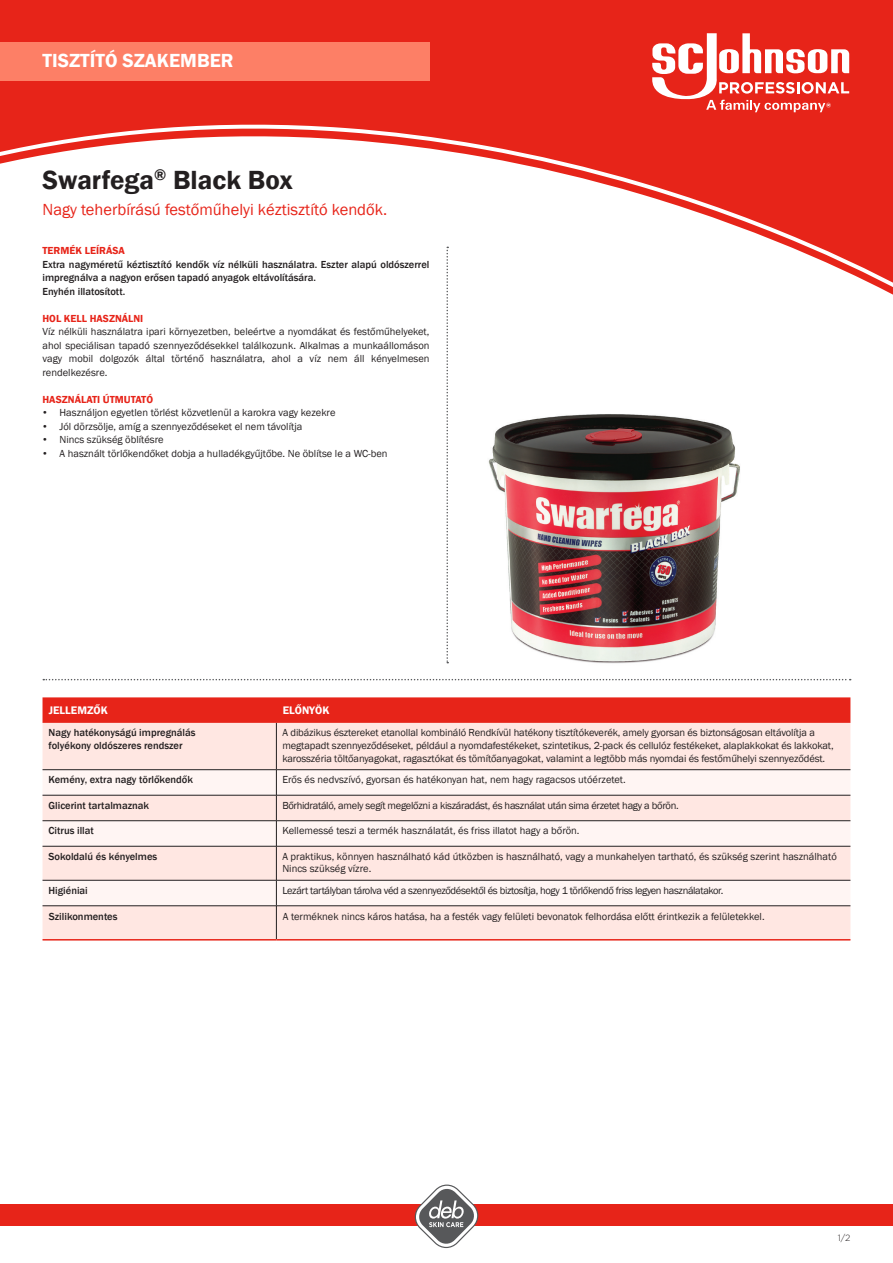
<style>
.page{position:relative;width:893px;height:1263px;background:#fff}
.page>*{position:absolute;margin:0;border:0;box-sizing:border-box;transform-origin:0 0}
.t1{font:600 27px "Franklin Gothic";color:#231f20}
.t2{font:600 19.5px "Franklin Gothic";color:#fff}
._08_Copy_Prokyon_8_7{font:16.5px "Franklin Gothic";color:#e72419}
.t3{font:600 11.25px "Franklin Gothic";color:#fff}
.t4{font:10.5px/13.5px "Franklin Gothic";letter-spacing:-.01em;color:#231f20}
.t5{font:500 10.5px/13.5px "Franklin Gothic";color:#231f20}
.t6{font:10.5px "Franklin Gothic";letter-spacing:-.035em;color:#231f20}
._08_Subline_Prokyon{font:600 10.5px "Franklin Gothic";color:#e72419}
.t7{font:300 9px "Gotham";color:#231f20}
.s1{font-family:"Gotham"}
</style>
<div class="page">
<div style="left:0;top:0;width:893px;height:119px;background:#e72419"></div>
<svg style="left:0;top:119px;width:893px;height:176px"></svg>
<div style="left:0;top:43px;width:429px;height:38px;background:#fd7f66"></div>
<div style="left:0;top:1204px;width:893px;height:22px;background:#e72419"></div>
<svg style="left:415px;top:1184px;width:63px;height:64px"></svg>
<svg style="left:652px;top:33px;width:197px;height:79px"></svg>
<img style="left:488px;top:414px;width:252px;height:250px">
<svg style="left:446px;top:247px;width:2px;height:416px"></svg>
<svg style="left:43px;top:679px;width:808px;height:1px"></svg>
<svg style="left:43px;top:697px;width:807px;height:26px;background:#e7281d"></svg>
<div style="left:43px;top:723px;width:807px;height:216px;background:#ffe7e2"></div>
<svg style="left:43px;top:770px;width:807px;height:135px;fill:#fff5f3"></svg>
<hr style="left:43px;top:846px;width:233px;height:1px;background:#231f20">
<hr style="left:276px;top:846px;width:574px;height:1px;background:#231f20">
<hr style="left:276px;top:846px;width:1px;height:34px;background:#231f20">
<hr style="left:43px;top:880px;width:233px;height:1px;background:#231f20">
<hr style="left:276px;top:880px;width:574px;height:1px;background:#231f20">
<svg style="left:276px;top:880px;width:1px;height:25px"></svg>
<hr style="left:43px;top:905px;width:233px;height:1px;background:#231f20">
<hr style="left:276px;top:905px;width:574px;height:1px;background:#231f20">
<hr style="left:276px;top:723px;width:1px;height:46px;background:#231f20">
<hr style="left:43px;top:769px;width:233px;height:1px;background:#231f20">
<hr style="left:276px;top:769px;width:574px;height:1px;background:#231f20">
<hr style="left:43px;top:795px;width:233px;height:1px;background:#231f20">
<hr style="left:276px;top:795px;width:574px;height:1px;background:#231f20">
<hr style="left:43px;top:820px;width:233px;height:1px;background:#231f20">
<hr style="left:276px;top:820px;width:574px;height:1px;background:#231f20">
<svg style="left:276px;top:770px;width:1px;height:76px"></svg>
<hr style="left:276px;top:906px;width:1px;height:33px;background:#231f20">
<hr style="left:43px;top:939px;width:233px;height:1px;background:#e72419">
<hr style="left:276px;top:939px;width:574px;height:1px;background:#e72419">
<p class="t2" style="left:43px;top:48px;width:193px">TISZTÍTÓ SZAKEMBER</p>
<p class="t1" style="left:43px;top:163px;width:252px">Swarfega<sup>®</sup> Black Box</p>
<p class="_08_Copy_Prokyon_8_7" style="left:43px;top:199px;width:346px">Nagy teherbírású festőműhelyi kéztisztító kendők.</p>
<p class="_08_Subline_Prokyon" style="left:43px;top:244px;width:84px">TERMÉK LEÍRÁSA</p>
<p class="t5" style="left:43px;top:257px;width:388px">Extra nagyméretű kéztisztító kendők víz nélküli használatra. Eszter alapú oldószerrel impregnálva a nagyon erősen tapadó anyagok eltávolítására.</p>
<p class="t5" style="left:43px;top:284px;width:84px">Enyhén illatosított.</p>
<p class="_08_Subline_Prokyon" style="left:43px;top:311px;width:102px">HOL KELL HASZNÁLNI</p>
<p class="t4" style="left:43px;top:325px;width:388px;text-align:justify">Víz nélküli használatra ipari környezetben, beleértve a nyomdákat és festőműhelyeket, ahol speciálisan tapadó szennyeződésekkel találkozunk. Alkalmas a munkaállomáson vagy mobil dolgozók által történő használatra, ahol a víz nem áll kényelmesen rendelkezésre.</p>
<p class="_08_Subline_Prokyon" style="left:43px;top:392px;width:112px">HASZNÁLATI ÚTMUTATÓ</p>
<p class="t4" style="left:43px;top:406px;width:295px"><span class="s1">•</span> Használjon egyetlen törlést közvetlenül a karokra vagy kezekre</p>
<p class="t4" style="left:43px;top:419px;width:261px"><span class="s1">•</span> Jól dörzsölje, amíg a szennyeződéseket el nem távolítja</p>
<p class="t4" style="left:43px;top:433px;width:123px"><span class="s1">•</span> Nincs szükség öblítésre</p>
<p class="t4" style="left:43px;top:446px;width:347px"><span class="s1">•</span> A használt törlőkendőket dobja a hulladékgyűjtőbe. Ne öblítse le a WC-ben</p>
<p class="t3" style="left:49px;top:703px;width:60px">JELLEMZŐK</p>
<p class="t3" style="left:283px;top:703px;width:48px">ELŐNYÖK</p>
<p class="t5" style="left:49px;top:726px;width:148px">Nagy hatékonyságú impregnálás</p>
<p class="t5" style="left:49px;top:739px;width:136px">folyékony oldószeres rendszer</p>
<p class="t4" style="left:282px;top:727px;width:553px;line-height:12.8px">A dibázikus észtereket etanollal kombináló Rendkívül hatékony tisztítókeverék, amely gyorsan és biztonságosan eltávolítja a megtapadt szennyeződéseket, például a nyomdafestékeket, szintetikus, 2-pack és cellulóz festékeket, alaplakkokat és lakkokat, karosszéria töltőanyagokat, ragasztókat és tömítőanyagokat, valamint a legtöbb más nyomdai és festőműhelyi szennyeződést.</p>
<p class="t5" style="left:49px;top:773px;width:146px">Kemény, extra nagy törlőkendők</p>
<p class="t4" style="left:282px;top:773px;width:345px">Erős és nedvszívó, gyorsan és hatékonyan hat, nem hagy ragacsos utóérzetet.</p>
<p class="t5" style="left:49px;top:798px;width:102px">Glicerint tartalmaznak</p>
<p class="t4" style="left:282px;top:798px;width:398px">Bőrhidratáló, amely segít megelőzni a kiszáradást, és használat után sima érzetet hagy a bőrön.</p>
<p class="t5" style="left:49px;top:824px;width:47px">Citrus illat</p>
<p class="t4" style="left:282px;top:824px;width:299px">Kellemessé teszi a termék használatát, és friss illatot hagy a bőrön.</p>
<p class="t5" style="left:49px;top:849px;width:110px">Sokoldalú és kényelmes</p>
<p class="t4" style="left:282px;top:850px;width:556px;line-height:12.8px">A praktikus, könnyen használható kád útközben is használható, vagy a munkahelyen tartható, és szükség szerint használható<br>Nincs szükség vízre.</p>
<p class="t5" style="left:49px;top:883px;width:41px">Higiéniai</p>
<p class="t6" style="left:282px;top:883px;width:443px">Lezárt tartályban tárolva véd a szennyeződésektől és biztosítja, hogy 1 törlőkendő friss legyen használatakor.</p>
<p class="t5" style="left:49px;top:909px;width:70px">Szilikonmentes</p>
<p class="t4" style="left:283px;top:909px;width:483px">A terméknek nincs káros hatása, ha a festék vagy felületi bevonatok felhordása előtt érintkezik a felületekkel.</p>
<p class="t7" style="left:838px;top:1232px;width:14px">1/2</p>
</div>
